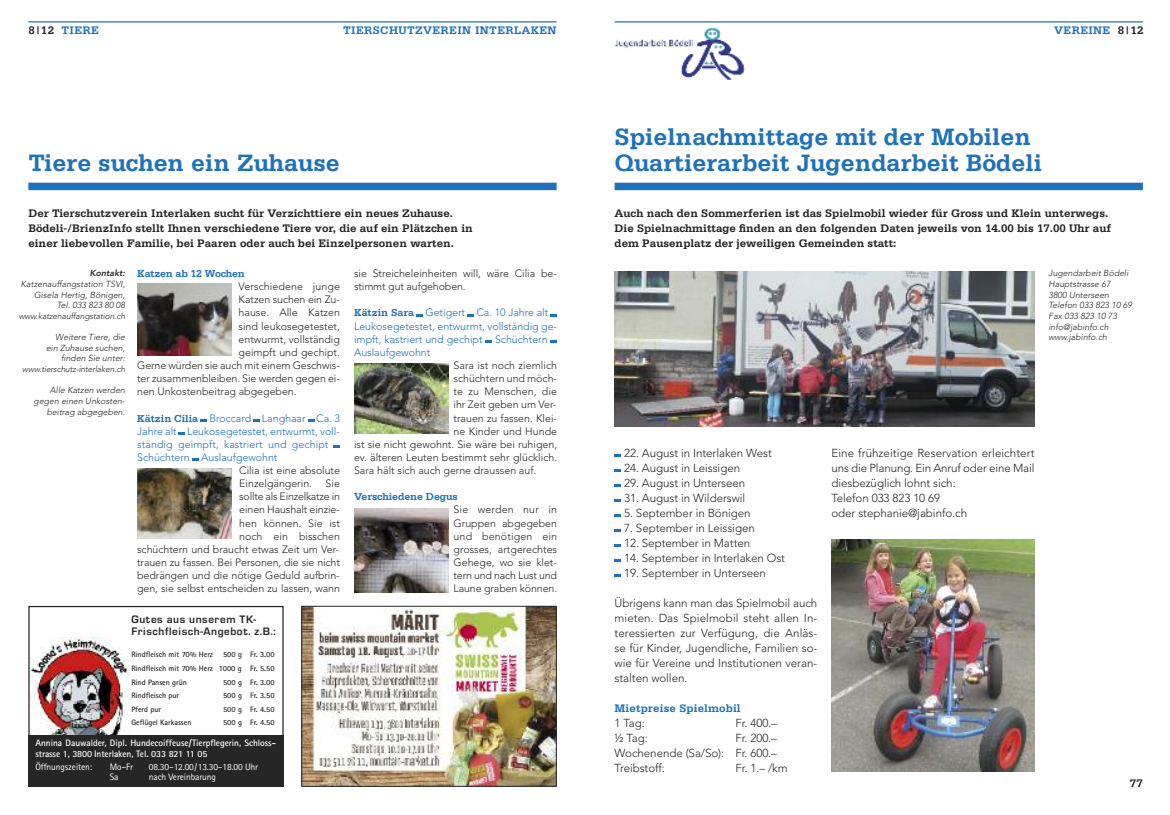
<style>
.page{position:relative;width:1170px;height:815px;background:#fff}
.page>*{position:absolute;margin:0;border:0;box-sizing:border-box;transform-origin:0 0}
.t1{font:700 25px/26.2px "Serifa";color:#1f71b9}
.t2{font:300 11.5px/15px "Avenir";letter-spacing:-.005em;color:#272627;text-align:justify}
.t3{font:700 11.5px/15px "Serifa";color:#272627}
.t4{font:700 11.5px "Serifa";letter-spacing:.03em;color:#1f71b9}
.t5{font:700 11.5px "Serifa";letter-spacing:.01em;color:#1f71b9}
.t6{font:700 11.25px/11.2px "Eurostile T";letter-spacing:.05em;color:#272627}
.t7{font:300 10.62px/13.1px "Avenir";color:#272627}
.t8{font:300 10.62px/13.1px "Avenir";color:#1f71b9}
.t9{font:700 10.62px "Serifa";letter-spacing:-.01em;color:#1f71b9}
.t10{font:700 9.38px/11.2px "Rotis Sans Serif";letter-spacing:-.005em;color:#fff}
.t11{font:9.38px "Rotis Sans Serif";letter-spacing:-.01em;color:#fff}
.t12{font:italic 300 8.75px/10.6px "Avenir";letter-spacing:.005em;color:#272627;text-align:right}
.t13{font:italic 800 8.75px "Avenir";letter-spacing:.005em;color:#272627}
.t14{font:italic 300 8.5px "Avenir";letter-spacing:-.015em;color:#272627}
.t15{font:700 7.88px/13.5px "Rotis Sans Serif";color:#272627;text-align:justify}
.s1{color:#272627}
.s2{font-family:"Serifa";font-weight:700}
</style>
<div class="page">
<div style="left:614px;top:183px;width:528px;height:7px;background:#1f71b9"></div>
<svg style="left:614px;top:454px;width:7px;height:3px"></svg>
<svg style="left:614px;top:469px;width:7px;height:3px"></svg>
<svg style="left:614px;top:484px;width:7px;height:3px"></svg>
<svg style="left:614px;top:499px;width:7px;height:3px"></svg>
<svg style="left:614px;top:514px;width:7px;height:3px"></svg>
<svg style="left:614px;top:529px;width:7px;height:3px"></svg>
<svg style="left:614px;top:544px;width:7px;height:3px"></svg>
<svg style="left:614px;top:559px;width:7px;height:3px"></svg>
<svg style="left:614px;top:574px;width:7px;height:3px"></svg>
<hr style="left:614px;top:21px;width:528px;height:2px;background:#1f71b9">
<img style="left:615px;top:27px;width:129px;height:53px">
<img style="left:614px;top:271px;width:420px;height:156px">
<img style="left:831px;top:539px;width:203px;height:233px">
<hr style="left:28px;top:21px;width:528px;height:2px;background:#1f71b9">
<div style="left:28px;top:183px;width:528px;height:7px;background:#1f71b9"></div>
<svg style="left:201px;top:419px;width:6px;height:2px"></svg>
<svg style="left:253px;top:419px;width:7px;height:2px"></svg>
<svg style="left:308px;top:419px;width:6px;height:2px"></svg>
<svg style="left:179px;top:432px;width:6px;height:3px"></svg>
<svg style="left:333px;top:445px;width:7px;height:3px"></svg>
<svg style="left:192px;top:458px;width:7px;height:3px"></svg>
<svg style="left:416px;top:314px;width:7px;height:2px"></svg>
<svg style="left:550px;top:314px;width:7px;height:2px"></svg>
<svg style="left:467px;top:314px;width:7px;height:2px"></svg>
<svg style="left:550px;top:340px;width:7px;height:3px"></svg>
<svg style="left:485px;top:340px;width:7px;height:3px"></svg>
<img style="left:354px;top:363px;width:94px;height:71px">
<img style="left:137px;top:284px;width:94px;height:72px">
<img style="left:137px;top:468px;width:94px;height:71px">
<img style="left:354px;top:508px;width:94px;height:84px">
<img style="left:303px;top:608px;width:251px;height:177px">
<div style="left:301px;top:606px;width:255px;height:181px;border:1px solid #272627"></div>
<img style="left:31px;top:637px;width:97px;height:99px">
<div style="left:28px;top:606px;width:255px;height:181px;border:1px solid #272627"></div>
<div style="left:28px;top:736px;width:255px;height:51px;background:#272627"></div>
<p class="t4" style="left:28px;top:27px;width:72px"><span class="s1">8|12</span> TIERE</p>
<p class="t4" style="left:343px;top:27px;width:215px">TIERSCHUTZVEREIN INTERLAKEN</p>
<h1 class="t1" style="left:28px;top:152px;width:313px">Tiere suchen ein Zuhause</h1>
<p class="t3" style="left:28px;top:206px;width:446px">Der Tierschutzverein Interlaken sucht für Verzichttiere ein neues Zuhause.<br>Bödeli-/BrienzInfo stellt Ihnen verschiedene Tiere vor, die auf ein Plätzchen in einer liebevollen Familie, bei Paaren oder auch bei Einzelpersonen warten.</p>
<p class="t13" style="left:90px;top:270px;width:37px">Kontakt:</p>
<p class="t12" style="left:21px;top:279px;width:106px">Katzenauffangstation TSVI,<br>Gisela Hertig, Bönigen,<br>Tel. 033 823 80 08</p>
<p class="t14" style="left:19px;top:313px;width:108px">www.katzenauffangstation.ch</p>
<p class="t12" style="left:46px;top:333px;width:81px">Weitere Tiere, die ein Zuhause suchen, finden Sie unter:</p>
<p class="t14" style="left:22px;top:366px;width:104px">www.tierschutz-interlaken.ch</p>
<p class="t12" style="left:34px;top:386px;width:93px">Alle Katzen werden gegen einen Unkosten&shy;beitrag abgegeben.</p>
<p class="t9" style="left:137px;top:270px;width:109px">Katzen ab 12 Wochen</p>
<p class="t7" style="left:238px;top:281px;width:103px">Verschiedene junge</p>
<p class="t7" style="left:238px;top:294px;width:103px">Katzen suchen ein Zu-</p>
<p class="t7" style="left:238px;top:307px;width:103px">hause. Alle Katzen</p>
<p class="t7" style="left:238px;top:320px;width:103px">sind leukosegetestet,</p>
<p class="t7" style="left:238px;top:333px;width:103px">entwurmt, vollständig</p>
<p class="t7" style="left:238px;top:346px;width:103px">geimpft und gechipt.</p>
<p class="t7" style="left:137px;top:360px;width:204px">Gerne würden sie auch mit einem Geschwis-</p>
<p class="t7" style="left:137px;top:373px;width:204px">ter zusammenbleiben. Sie werden gegen ei-</p>
<p class="t7" style="left:137px;top:386px;width:161px">nen Unkostenbeitrag abgegeben.</p>
<p class="t8" style="left:137px;top:412px;width:204px"><span class="s2">Kätzin Cilia</span> Broccard Langhaar Ca. 3<br>Jahre alt Leukosegetestet, entwurmt, voll&shy;ständig geimpft, kastriert und gechipt Schüchtern Auslaufgewohnt</p>
<p class="t7" style="left:239px;top:465px;width:102px">Cilia ist eine absolute<br>Einzelgängerin.</p>
<p class="t7" style="left:137px;top:478px;width:204px;text-align:right">Sie<br>sollte als Einzelkatze in<br>einen Haushalt einzie-<br>hen können. Sie ist<br>noch ein bisschen<br>schüchtern und braucht etwas Zeit um Ver&shy;trauen zu fassen. Bei Personen, die sie nicht bedrängen und die nötige Geduld aufbrin&shy;gen, sie selbst entscheiden zu lassen, wann</p>
<p class="t6" style="left:132px;top:614px;width:146px">Gutes aus unserem TK-<br>Frischfleisch-Angebot. z.B.:</p>
<p class="t15" style="left:131px;top:649px;width:83px">Rindfleisch mit 70% Herz</p>
<p class="t15" style="left:131px;top:649px;width:145px;text-indent:92px">500 g Fr. 3.00<br>Rindfleisch mit 70% Herz 1000 g Fr. 5.50<br>Rind Pansen grün</p>
<p class="t15" style="left:223px;top:676px;width:53px">500 g Fr. 3.00</p>
<p class="t15" style="left:131px;top:689px;width:49px">Rindfleisch pur</p>
<p class="t15" style="left:223px;top:689px;width:53px">500 g Fr. 3.50</p>
<p class="t15" style="left:131px;top:703px;width:31px">Pferd pur</p>
<p class="t15" style="left:223px;top:703px;width:53px">500 g Fr. 4.50</p>
<p class="t15" style="left:131px;top:717px;width:62px">Geflügel Karkassen</p>
<p class="t15" style="left:223px;top:717px;width:53px">500 g Fr. 4.50</p>
<p class="t10" style="left:35px;top:738px;width:242px">Annina Dauwalder, Dipl. Hundecoiffeuse/Tierpflegerin, Schloss&shy;strasse 1, 3800 Interlaken, Tel. 033 821 11 05</p>
<p class="t11" style="left:35px;top:764px;width:58px">Öffnungszeiten:</p>
<p class="t11" style="left:110px;top:764px;width:25px">Mo–Fr</p>
<p class="t11" style="left:149px;top:764px;width:111px">08.30–12.00/13.30–18.00 Uhr</p>
<p class="t11" style="left:110px;top:774px;width:10px">Sa</p>
<p class="t11" style="left:149px;top:774px;width:69px">nach Vereinbarung</p>
<p class="t7" style="left:354px;top:268px;width:204px">sie Streicheleinheiten will, wäre Cilia be&shy;stimmt gut aufgehoben.</p>
<p class="t8" style="left:354px;top:307px;width:204px"><span class="s2">Kätzin Sara</span> Getigert Ca. 10 Jahre alt Leukosegetestet, entwurmt, vollständig ge&shy;impft, kastriert und gechipt Schüchtern Auslaufgewohnt</p>
<p class="t7" style="left:453px;top:360px;width:105px">Sara ist noch ziemlich</p>
<p class="t7" style="left:453px;top:373px;width:105px">schüchtern und möch-</p>
<p class="t7" style="left:453px;top:386px;width:105px">te zu Menschen, die</p>
<p class="t7" style="left:453px;top:399px;width:104px">ihr Zeit geben um Ver-</p>
<p class="t7" style="left:453px;top:412px;width:105px">trauen zu fassen. Klei-</p>
<p class="t7" style="left:453px;top:425px;width:105px">ne Kinder und Hunde</p>
<p class="t7" style="left:354px;top:438px;width:204px">ist sie nicht gewohnt. Sie wäre bei ruhigen,</p>
<p class="t7" style="left:354px;top:451px;width:204px">ev. älteren Leuten bestimmt sehr glücklich.</p>
<p class="t7" style="left:354px;top:465px;width:184px">Sara hält sich auch gerne draussen auf.</p>
<p class="t9" style="left:354px;top:493px;width:105px">Verschiedene Degus</p>
<p class="t7" style="left:453px;top:504px;width:105px;text-align:justify">Sie werden nur in Gruppen abgegeben und benötigen ein grosses, artgerechtes Gehege, wo sie klet&shy;tern und nach Lust und Laune graben können.</p>
<p class="t4" style="left:1054px;top:27px;width:91px">VEREINE <span class="s1">8|12</span></p>
<h1 class="t1" style="left:614px;top:126px;width:429px">Spielnachmittage mit der Mobilen<br>Quartierarbeit Jugendarbeit Bödeli</h1>
<p class="t3" style="left:614px;top:206px;width:498px">Auch nach den Sommerferien ist das Spielmobil wieder für Gross und Klein unterwegs.<br>Die Spielnachmittage finden an den folgenden Daten jeweils von 14.00 bis 17.00 Uhr auf dem Pausenplatz der jeweiligen Gemeinden statt:</p>
<p class="t12" style="left:1048px;top:269px;width:85px;text-align:left">Jugendarbeit Bödeli<br>Hauptstrasse 67<br>3800 Unterseen<br>Telefon 033 823 10 69<br>Fax 033 823 10 73 info@jabinfo.ch www.jabinfo.ch</p>
<p class="t2" style="left:624px;top:446px;width:149px">22. August in Interlaken West</p>
<p class="t2" style="left:624px;top:461px;width:117px">24. August in Leissigen</p>
<p class="t2" style="left:624px;top:476px;width:123px">29. August in Unterseen</p>
<p class="t2" style="left:624px;top:491px;width:123px">31. August in Wilderswil</p>
<p class="t2" style="left:624px;top:506px;width:128px">5. September in Bönigen</p>
<p class="t2" style="left:624px;top:521px;width:132px">7. September in Leissigen</p>
<p class="t2" style="left:624px;top:536px;width:128px">12. September in Matten</p>
<p class="t2" style="left:624px;top:551px;width:162px">14. September in Interlaken Ost</p>
<p class="t2" style="left:624px;top:566px;width:143px">19. September in Unterseen</p>
<p class="t2" style="left:614px;top:596px;width:204px">Übrigens kann man das Spielmobil auch mieten. Das Spielmobil steht allen In&shy;teressierten zur Verfügung, die Anläs&shy;se für Kinder, Jugendliche, Familien so&shy;wie für Vereine und Institutionen veran&shy;stalten wollen.</p>
<p class="t5" style="left:614px;top:704px;width:128px">Mietpreise Spielmobil</p>
<p class="t2" style="left:614px;top:716px;width:32px">1 Tag:</p>
<p class="t2" style="left:735px;top:716px;width:43px">Fr. 400.–</p>
<p class="t2" style="left:614px;top:731px;width:35px">½ Tag:</p>
<p class="t2" style="left:614px;top:731px;width:164px;text-indent:121px">Fr. 200.– Wochenende (Sa/So): Fr. 600.– Treibstoff:</p>
<p class="t2" style="left:735px;top:761px;width:54px">Fr. 1.– /km</p>
<p class="t2" style="left:831px;top:446px;width:204px;text-align:left">Eine frühzeitige Reservation erleichtert uns die Planung. Ein Anruf oder eine Mail diesbezüglich lohnt sich:<br>Telefon 033 823 10 69<br>oder stephanie@jabinfo.ch</p>
<p class="t3" style="left:1129px;top:776px;width:15px">77</p>
</div>
